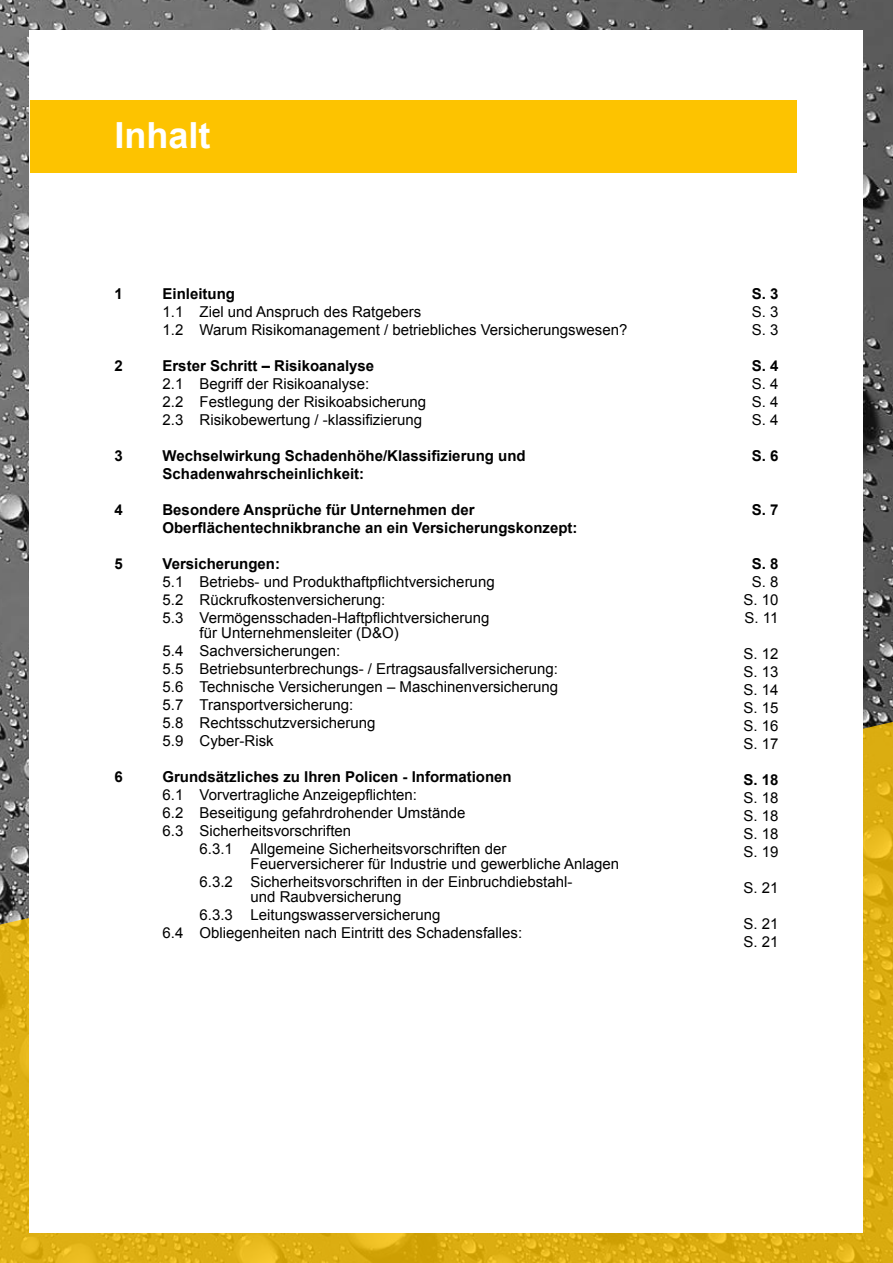
<style>
.page{position:relative;width:893px;height:1263px;background:#fff}
.page>*{position:absolute;margin:0;border:0;box-sizing:border-box;transform-origin:0 0}
.t1{font:700 36px "Arial";color:#fff}
.t2{font:15px/18px "Arial";color:#000}
.t3{font:700 15px/18px "Arial";color:#000}
</style>
<div class="page">
<img style="left:0;top:0;width:893px;height:721px">
<svg style="left:0;top:721px;width:893px;height:542px;background:#d2a920"></svg>
<div style="left:30px;top:30px;width:833px;height:1202px;background:#fff"></div>
<div style="left:30px;top:100px;width:766px;height:72px;background:#fdc300"></div>
<h1 class="t1" style="left:114px;top:112px;width:98px">Inhalt</h1>
<p class="t3" style="left:114px;top:285px;width:10px">1</p>
<p class="t3" style="left:162px;top:285px;width:74px">Einleitung</p>
<p class="t2" style="left:162px;top:303px;width:466px">1.1 Ziel und Anspruch des Ratgebers<br>1.2 Warum Risikomanagement / betriebliches Versicherungswesen?</p>
<p class="t3" style="left:114px;top:357px;width:10px">2</p>
<p class="t3" style="left:162px;top:357px;width:213px">Erster Schritt – Risikoanalyse</p>
<p class="t2" style="left:162px;top:375px;width:265px">2.1 Begriff der Risikoanalyse:<br>2.2 Festlegung der Risikoabsicherung<br>2.3 Risikobewertung / -klassifizierung</p>
<p class="t3" style="left:114px;top:447px;width:10px">3</p>
<p class="t3" style="left:162px;top:447px;width:365px">Wechselwirkung Schadenhöhe/Klassifizierung und<br>Schadenwahrscheinlichkeit:</p>
<p class="t3" style="left:114px;top:501px;width:10px">4</p>
<p class="t3" style="left:162px;top:501px;width:417px">Besondere Ansprüche für Unternehmen der<br>Oberflächentechnikbranche an ein Versicherungskonzept:</p>
<p class="t3" style="left:114px;top:555px;width:10px">5</p>
<p class="t3" style="left:162px;top:555px;width:119px">Versicherungen:</p>
<p class="t2" style="left:162px;top:573px;width:334px">5.1 Betriebs- und Produkthaftpflichtversicherung<br>5.2 Rückrufkostenversicherung:<br>5.3 Vermögensschaden-Haftpflichtversicherung</p>
<p class="t2" style="left:162px;top:624px;width:397px;text-indent:37px">für Unternehmensleiter (D&amp;O)<br>5.4 Sachversicherungen:<br>5.5 Betriebsunterbrechungs- / Ertragsausfallversicherung:<br>5.6 Technische Versicherungen – Maschinenversicherung 5.7 Transportversicherung:<br>5.8 Rechtsschutzversicherung<br>5.9 Cyber-Risk</p>
<p class="t3" style="left:114px;top:768px;width:10px">6</p>
<p class="t3" style="left:162px;top:768px;width:351px">Grundsätzliches zu Ihren Policen - Informationen</p>
<p class="t2" style="left:162px;top:786px;width:304px">6.1 Vorvertragliche Anzeigepflichten:<br>6.2 Beseitigung gefahrdrohender Umstände<br>6.3 Sicherheitsvorschriften</p>
<p class="t2" style="left:251px;top:841px;width:370px;line-height:15px;text-indent:-51px">6.3.1 Allgemeine Sicherheitsvorschriften der<br>Feuerversicherer für Industrie und gewerbliche Anlagen</p>
<p class="t2" style="left:251px;top:874px;width:323px;line-height:15px;text-indent:-51px">6.3.2 Sicherheitsvorschriften in der Einbruchdiebstahl&shy;und Raubversicherung</p>
<p class="t2" style="left:162px;top:906px;width:361px;text-indent:37px">6.3.3 Leitungswasserversicherung<br>6.4 Obliegenheiten nach Eintritt des Schadensfalles:</p>
<p class="t3" style="left:752px;top:285px;width:28px">S. 3</p>
<p class="t2" style="left:752px;top:303px;width:28px">S. 3<br>S. 3</p>
<p class="t3" style="left:752px;top:357px;width:28px">S. 4</p>
<p class="t2" style="left:752px;top:375px;width:28px;text-align:justify">S. 4<br>S. 4<br>S. 4</p>
<p class="t3" style="left:752px;top:447px;width:28px">S. 6</p>
<p class="t3" style="left:752px;top:501px;width:28px">S. 7</p>
<p class="t3" style="left:752px;top:555px;width:28px">S. 8</p>
<p class="t2" style="left:743px;top:573px;width:37px;text-align:center">S. 8<br>S. 10<br>S. 11</p>
<p class="t2" style="left:743px;top:645px;width:37px;text-align:justify">S. 12<br>S. 13<br>S. 14<br>S. 15<br>S. 16<br>S. 17</p>
<p class="t3" style="left:743px;top:771px;width:37px">S. 18</p>
<p class="t2" style="left:743px;top:789px;width:37px;text-align:justify">S. 18<br>S. 18<br>S. 18<br>S. 19</p>
<p class="t2" style="left:743px;top:879px;width:37px">S. 21</p>
<p class="t2" style="left:743px;top:915px;width:37px">S. 21<br>S. 21</p>
</div>
